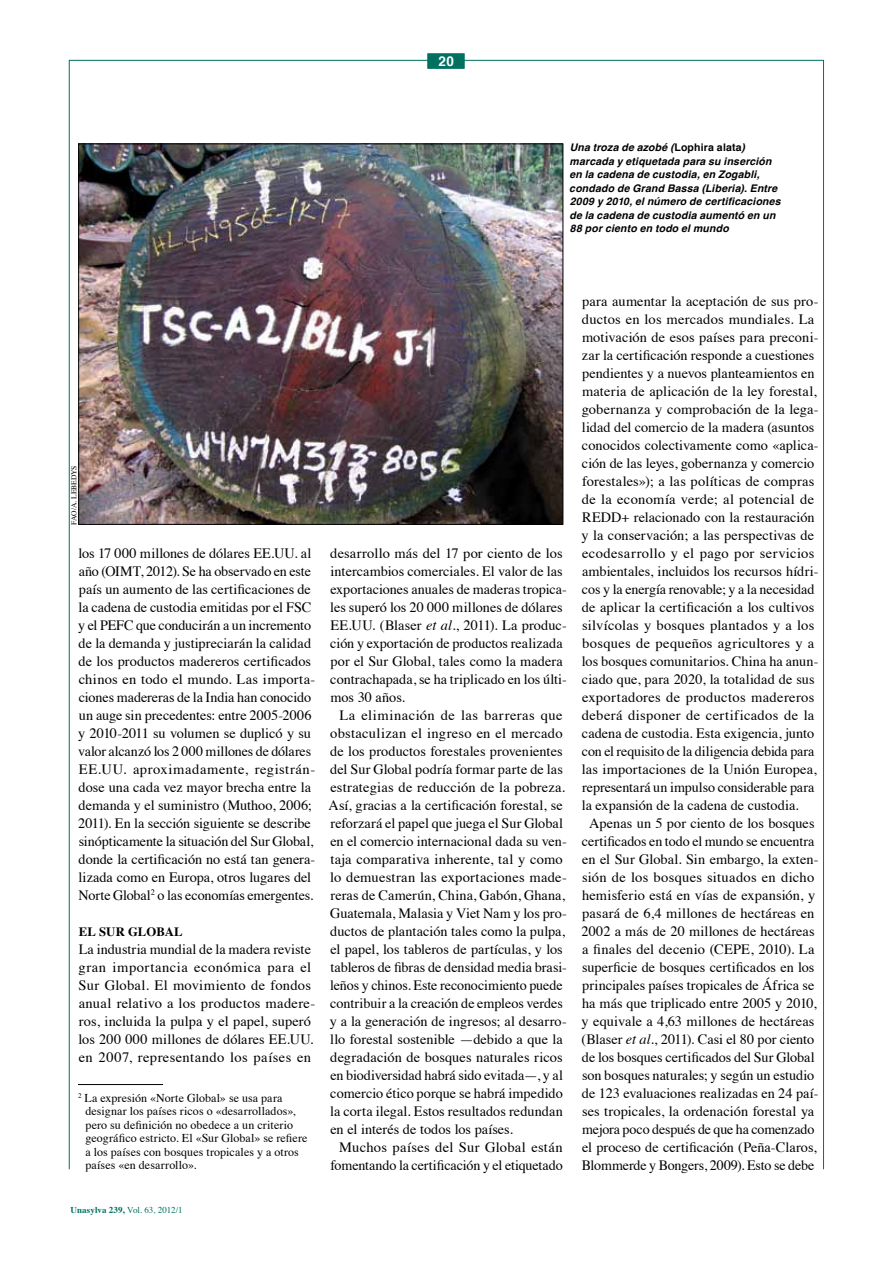
<style>
.page{position:relative;width:893px;height:1263px;background:#fff}
.page>*{position:absolute;margin:0;border:0;box-sizing:border-box;transform-origin:0 0}
.t1{font:14.25px/18px "Times";letter-spacing:.005em;color:#000}
.t2{font:14.25px "Times";letter-spacing:.025em;color:#000}
.t3{font:700 13.5px "Helvetica";color:#fff}
.t4{font:700 12.75px "Times";letter-spacing:.005em;color:#000}
.t5{font:12px/13.5px "Times";letter-spacing:.005em;color:#000}
.t6{font:italic 700 10.5px/13.5px "Helvetica";letter-spacing:.02em;color:#000}
.t7{font:9px "Times";letter-spacing:-.005em;color:#007161}
.t8{font:7.5px "Times";color:#000}
.s1{font-style:normal}
.s2{font-weight:700}
.s3{font-style:italic}
</style>
<div class="page">
<div style="left:428px;top:54px;width:36px;height:15px;background:#007161;border:1px solid #007161"></div>
<img style="left:80px;top:146px;width:481px;height:377px">
<hr style="left:78px;top:1084px;width:85px;height:1px;background:#000">
<p class="t3" style="left:439px;top:50px;width:17px">20</p>
<p class="t6" style="left:569px;top:141px;width:213px">Una troza de azobé (<span class="s1">Lophira alata</span>) marcada y etiquetada para su inserción en la cadena de custodia, en Zogabli, condado de Grand Bassa (Liberia). Entre 2009 y 2010, el número de certificaciones de la cadena de custodia aumentó en un 88 por ciento en todo el mundo</p>
<p class="t8" style="left:67px;top:525px;width:60px;rotate:-90deg">FAO/A. Lebedys</p>
<p class="t1" style="left:78px;top:543px;width:239px">los 17 000 millones de dólares EE.UU. al año (OIMT, 2012). Se ha observado en este país un aumento de las certificaciones de la cadena de custodia emitidas por el FSC y el PEFC que conducirán a un incremento de la demanda y justipreciarán la calidad de los productos madereros certificados chinos en todo el mundo. Las importa&shy;ciones madereras de la India han conocido un auge sin precedentes: entre 2005-2006 y 2010-2011 su volumen se duplicó y su valor alcanzó los 2 000 millones de dólares EE.UU. aproximadamente, registrán&shy;dose una cada vez mayor brecha entre la demanda y el suministro (Muthoo, 2006; 2011). En la sección siguiente se describe sinópticamente la situación del Sur Global, donde la certificación no está tan genera&shy;lizada como en Europa, otros lugares del Norte Global<sup>2</sup> o las economías emergentes.</p>
<p class="t4" style="left:79px;top:919px;width:106px">EL SUR GLOBAL</p>
<p class="t1" style="left:78px;top:939px;width:238px">La industria mundial de la madera reviste gran importancia económica para el Sur Global. El movimiento de fondos anual relativo a los productos madere&shy;ros, incluida la pulpa y el papel, superó los 200 000 millones de dólares EE.UU. en 2007, representando los países en</p>
<p class="t5" style="left:85px;top:1090px;width:224px;text-indent:-7px"><sup>2</sup> La expresión «Norte Global» se usa para designar los países ricos o «desarrollados», pero su definición no obedece a un criterio geográfico estricto. El «Sur Global» se refiere a los países con bosques tropicales y a otros países «en desarrollo».</p>
<p class="t7" style="left:71px;top:1201px;width:114px"><span class="s2">Unasylva 239,</span> Vol. 63, 2012/1</p>
<p class="t1" style="left:330px;top:543px;width:238px">desarrollo más del 17 por ciento de los intercambios comerciales. El valor de las exportaciones anuales de maderas tropica&shy;les superó los 20 000 millones de dólares EE.UU. (Blaser <span class="s3">et al.</span>, 2011). La produc&shy;ción y exportación de productos realizada por el Sur Global, tales como la madera contrachapada, se ha triplicado en los últi&shy;mos 30 años.</p>
<p class="t1" style="left:329px;top:705px;width:240px;text-indent:11px">La eliminación de las barreras que obstaculizan el ingreso en el mercado de los productos forestales provenientes del Sur Global podría formar parte de las estrategias de reducción de la pobreza.<br>Así, gracias a la certificación forestal, se reforzará el papel que juega el Sur Global en el comercio internacional dada su ven&shy;taja comparativa inherente, tal y como lo demuestran las exportaciones made&shy;reras de Camerún, China, Gabón, Ghana, Guatemala, Malasia y Viet Nam y los pro&shy;ductos de plantación tales como la pulpa, el papel, los tableros de partículas, y los tableros de fibras de densidad media brasi&shy;leños y chinos. Este reconocimiento puede contribuir a la creación de empleos verdes y a la generación de ingresos; al desarro&shy;llo forestal sostenible —debido a que la degradación de bosques naturales ricos en biodiversidad habrá sido evitada—, y al comercio ético porque se habrá impedido la corta ilegal. Estos resultados redundan en el interés de todos los países.</p>
<p class="t1" style="left:330px;top:1137px;width:234px;text-align:right">Muchos países del Sur Global están fomentando la certificación y el etiquetado</p>
<p class="t1" style="left:582px;top:291px;width:238px">para aumentar la aceptación de sus pro-</p>
<p class="t1" style="left:582px;top:309px;width:234px">ductos en los mercados mundiales. La</p>
<p class="t1" style="left:582px;top:327px;width:238px">motivación de esos países para preconi-</p>
<p class="t1" style="left:582px;top:345px;width:234px">zar la certificación responde a cuestiones</p>
<p class="t1" style="left:582px;top:363px;width:234px">pendientes y a nuevos planteamientos en</p>
<p class="t1" style="left:582px;top:381px;width:236px">materia de aplicación de la ley forestal,</p>
<p class="t1" style="left:582px;top:399px;width:238px">gobernanza y comprobación de la lega-</p>
<p class="t1" style="left:582px;top:417px;width:234px">lidad del comercio de la madera (asuntos</p>
<p class="t1" style="left:582px;top:435px;width:238px">conocidos colectivamente como «aplica-</p>
<p class="t1" style="left:582px;top:453px;width:234px">ción de las leyes, gobernanza y comercio</p>
<p class="t1" style="left:582px;top:471px;width:234px">forestales»); a las políticas de compras</p>
<p class="t1" style="left:582px;top:489px;width:234px">de la economía verde; al potencial de</p>
<p class="t1" style="left:582px;top:507px;width:234px">REDD+ relacionado con la restauración</p>
<p class="t1" style="left:581px;top:525px;width:234px">y la conservación; a las perspectivas de</p>
<p class="t2" style="left:582px;top:539px;width:234px">ecodesarrollo y el pago por servicios</p>
<p class="t1" style="left:582px;top:561px;width:238px">ambientales, incluidos los recursos hídri-</p>
<p class="t1" style="left:582px;top:579px;width:234px">cos y la energía renovable; y a la necesidad</p>
<p class="t1" style="left:582px;top:597px;width:234px">de aplicar la certificación a los cultivos</p>
<p class="t1" style="left:582px;top:615px;width:234px">silvícolas y bosques plantados y a los</p>
<p class="t1" style="left:582px;top:633px;width:234px">bosques de pequeños agricultores y a</p>
<p class="t1" style="left:582px;top:651px;width:238px">los bosques comunitarios. China ha anun-</p>
<p class="t1" style="left:582px;top:669px;width:234px">ciado que, para 2020, la totalidad de sus</p>
<p class="t2" style="left:582px;top:683px;width:234px">exportadores de productos madereros</p>
<p class="t2" style="left:582px;top:701px;width:234px">deberá disponer de certificados de la</p>
<p class="t1" style="left:582px;top:723px;width:234px">cadena de custodia. Esta exigencia, junto</p>
<p class="t1" style="left:582px;top:741px;width:234px">con el requisito de la diligencia debida para</p>
<p class="t1" style="left:582px;top:759px;width:236px">las importaciones de la Unión Europea,</p>
<p class="t1" style="left:582px;top:777px;width:234px">representará un impulso considerable para</p>
<p class="t1" style="left:582px;top:795px;width:219px">la expansión de la cadena de custodia.</p>
<p class="t1" style="left:589px;top:813px;width:227px">Apenas un 5 por ciento de los bosques</p>
<p class="t1" style="left:582px;top:831px;width:234px">certificados en todo el mundo se encuentra</p>
<p class="t1" style="left:582px;top:849px;width:238px">en el Sur Global. Sin embargo, la exten-</p>
<p class="t1" style="left:582px;top:867px;width:234px">sión de los bosques situados en dicho</p>
<p class="t1" style="left:582px;top:885px;width:235px">hemisferio está en vías de expansión, y</p>
<p class="t1" style="left:582px;top:903px;width:234px">pasará de 6,4 millones de hectáreas en</p>
<p class="t1" style="left:581px;top:921px;width:235px">2002 a más de 20 millones de hectáreas</p>
<p class="t1" style="left:582px;top:939px;width:234px">a finales del decenio (CEPE, 2010). La</p>
<p class="t1" style="left:582px;top:957px;width:234px">superficie de bosques certificados en los</p>
<p class="t1" style="left:582px;top:975px;width:234px">principales países tropicales de África se</p>
<p class="t1" style="left:582px;top:993px;width:236px">ha más que triplicado entre 2005 y 2010,</p>
<p class="t1" style="left:581px;top:1011px;width:235px">y equivale a 4,63 millones de hectáreas</p>
<p class="t1" style="left:581px;top:1029px;width:234px">(Blaser <span class="s3">et al.</span>, 2011). Casi el 80 por ciento</p>
<p class="t1" style="left:582px;top:1047px;width:234px">de los bosques certificados del Sur Global</p>
<p class="t1" style="left:582px;top:1065px;width:234px">son bosques naturales; y según un estudio</p>
<p class="t1" style="left:582px;top:1083px;width:238px">de 123 evaluaciones realizadas en 24 paí-</p>
<p class="t1" style="left:582px;top:1101px;width:234px">ses tropicales, la ordenación forestal ya</p>
<p class="t1" style="left:582px;top:1119px;width:234px">mejora poco después de que ha comenzado</p>
<p class="t1" style="left:582px;top:1137px;width:236px">el proceso de certificación (Peña-Claros,</p>
<p class="t1" style="left:582px;top:1155px;width:234px">Blommerde y Bongers, 2009). Esto se debe</p>
</div>
